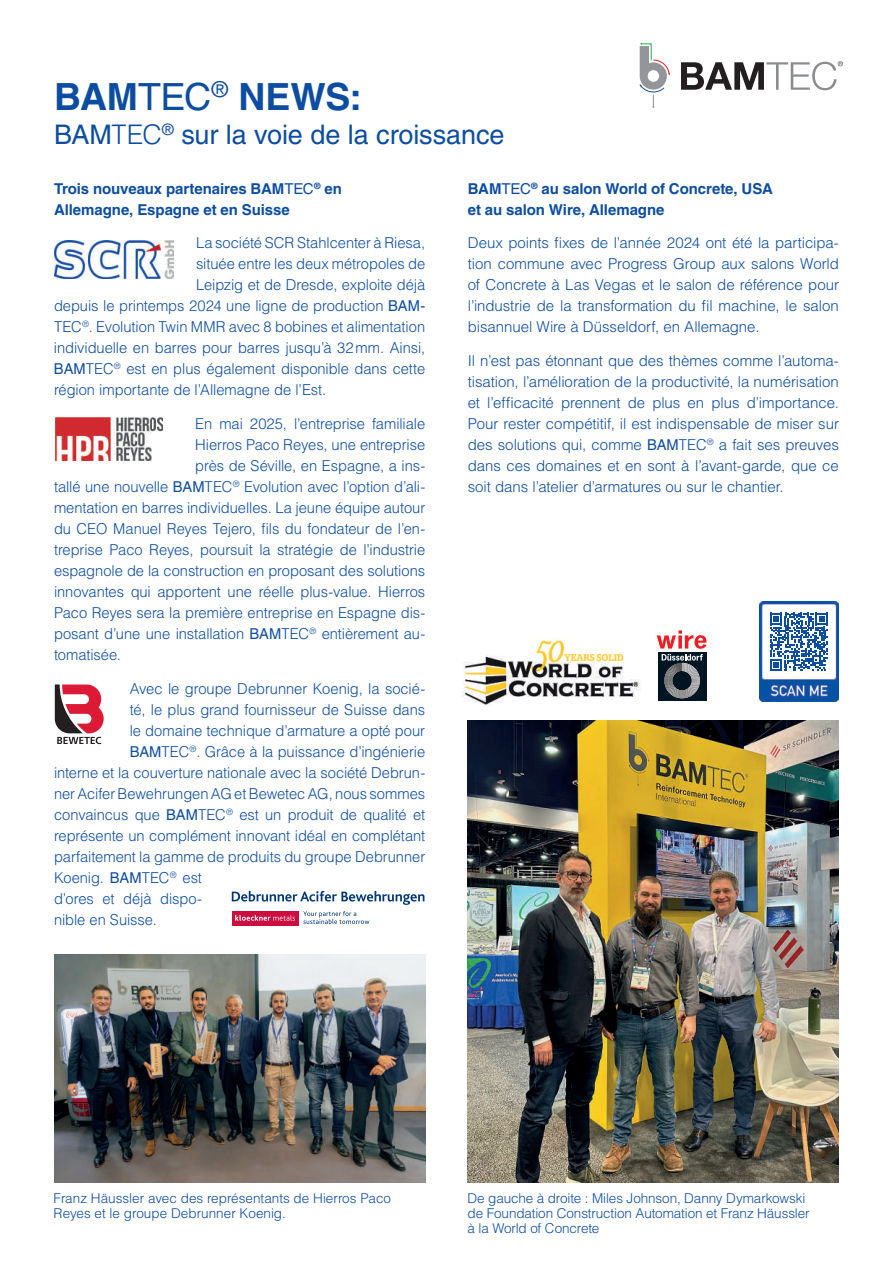
<style>
.page{position:relative;width:893px;height:1263px;background:#fff}
.page>*{position:absolute;margin:0;border:0;box-sizing:border-box;transform-origin:0 0}
.t1{font:700 37.5px "Helvetica LT Std";letter-spacing:-.005em;color:#0d4da1}
.t2{font:27px "Helvetica LT Std";letter-spacing:-.005em;color:#0d4da1}
.t3{font:300 15px/21px "Helvetica LT Std";letter-spacing:-.005em;color:#0d4da1;text-align:justify}
.t4{font:700 15px/21px "Helvetica LT Std";letter-spacing:-.005em;color:#0d4da1}
.t5{font:300 13.5px/15px "Helvetica LT Std";letter-spacing:-.005em;color:#0d4da1}
.s1{font-weight:400}
.s2{font-weight:300}
</style>
<div class="page">
<img style="left:55px;top:418px;width:108px;height:43px">
<svg style="left:54px;top:684px;width:50px;height:60px"></svg>
<img style="left:54px;top:240px;width:120px;height:38px">
<div style="left:657px;top:651px;width:50px;height:50px;background:linear-gradient(to right,#001522,#001522)"></div>
<svg style="left:657px;top:630px;width:50px;height:68px"></svg>
<img style="left:463px;top:638px;width:178px;height:66px">
<img style="left:54px;top:955px;width:371px;height:227px">
<img style="left:468px;top:720px;width:371px;height:462px">
<svg style="left:232px;top:891px;width:192px;height:14px"></svg>
<svg style="left:303px;top:911px;width:66px;height:13px"></svg>
<div style="left:232px;top:911px;width:66px;height:14px;background:#cd0d40"></div>
<svg style="left:235px;top:915px;width:60px;height:6px"></svg>
<img style="left:759px;top:602px;width:80px;height:99px">
<div style="left:763px;top:606px;width:72px;height:71px;background:#fff"></div>
<svg style="left:640px;top:43px;width:30px;height:65px"></svg>
<svg style="left:681px;top:61px;width:162px;height:29px"></svg>
<svg style="left:770px;top:613px;width:58px;height:58px"></svg>
<h1 class="t1" style="left:54px;top:74px;width:310px">BAM<span class="s1">TEC</span><sup>®</sup> NEWS:</h1>
<h2 class="t2" style="left:54px;top:119px;width:452px">BAM<span class="s2">TEC</span><sup>®</sup> sur la voie de la croissance</h2>
<p class="t4" style="left:468px;top:178px;width:307px">BAM<span class="s1">TEC</span><sup>®</sup> au salon World of Concrete, USA et au salon Wire, Allemagne</p>
<p class="t3" style="left:468px;top:232px;width:373px">Deux points fixes de l’année 2024 ont été la participa&shy;tion commune avec Progress Group aux salons World of Concrete à Las Vegas et le salon de référence pour l’industrie de la transformation du fil machine, le salon bisannuel Wire à Düsseldorf, en Allemagne.</p>
<p class="t3" style="left:468px;top:350px;width:373px">Il n’est pas étonnant que des thèmes comme l’automa&shy;tisation, l’amélioration de la productivité, la numérisation et l’efficacité prennent de plus en plus d’importance.<br>Pour rester compétitif, il est indispensable de miser sur des solutions qui, comme <span class="s1">BAM</span>TEC<sup>®</sup> a fait ses preuves dans ces domaines et en sont à l’avant-garde, que ce soit dans l’atelier d’armatures ou sur le chantier.</p>
<p class="t4" style="left:54px;top:178px;width:289px">Trois nouveaux partenaires BAM<span class="s1">TEC</span><sup>®</sup> en<br>Allemagne, Espagne et en Suisse</p>
<p class="t3" style="left:196px;top:232px;width:231px">La société SCR Stahlcenter à Riesa,</p>
<p class="t3" style="left:196px;top:253px;width:231px">située entre les deux métropoles de</p>
<p class="t3" style="left:196px;top:274px;width:231px">Leipzig et de Dresde, exploite déjà</p>
<p class="t3" style="left:54px;top:295px;width:373px">depuis le printemps 2024 une ligne de production <span class="s1">BAM-</span></p>
<p class="t3" style="left:54px;top:316px;width:373px">TEC<sup>®</sup>. Evolution Twin MMR avec 8 bobines et alimentation</p>
<p class="t3" style="left:54px;top:337px;width:373px">individuelle en barres pour barres jusqu’à 32mm. Ainsi,</p>
<p class="t3" style="left:54px;top:358px;width:373px"><span class="s1">BAM</span>TEC<sup>®</sup> est en plus également disponible dans cette</p>
<p class="t3" style="left:54px;top:379px;width:274px">région importante de l’Allemagne de l’Est.</p>
<p class="t3" style="left:195px;top:413px;width:231px">En mai 2025, l’entreprise familiale</p>
<p class="t3" style="left:195px;top:434px;width:232px">Hierros Paco Reyes, une entreprise</p>
<p class="t3" style="left:195px;top:455px;width:231px">près de Séville, en Espagne, a ins-</p>
<p class="t3" style="left:54px;top:476px;width:373px">tallé une nouvelle <span class="s1">BAM</span>TEC<sup>®</sup> Evolution avec l’option d’ali-</p>
<p class="t3" style="left:54px;top:497px;width:373px">mentation en barres individuelles. La jeune équipe autour</p>
<p class="t3" style="left:54px;top:518px;width:373px">du CEO Manuel Reyes Tejero, fils du fondateur de l’en-</p>
<p class="t3" style="left:54px;top:539px;width:373px">treprise Paco Reyes, poursuit la stratégie de l’industrie</p>
<p class="t3" style="left:54px;top:560px;width:373px">espagnole de la construction en proposant des solutions</p>
<p class="t3" style="left:54px;top:581px;width:373px">innovantes qui apportent une réelle plus-value. Hierros</p>
<p class="t3" style="left:54px;top:602px;width:373px">Paco Reyes sera la première entreprise en Espagne dis-</p>
<p class="t3" style="left:54px;top:623px;width:373px">posant d’une une installation <span class="s1">BAM</span>TEC<sup>®</sup> entièrement au-</p>
<p class="t3" style="left:54px;top:644px;width:69px">tomatisée.</p>
<p class="t3" style="left:130px;top:678px;width:297px">Avec le groupe Debrunner Koenig, la socié-</p>
<p class="t3" style="left:130px;top:699px;width:297px">té, le plus grand fournisseur de Suisse dans</p>
<p class="t3" style="left:130px;top:720px;width:297px">le domaine technique d’armature a opté pour</p>
<p class="t3" style="left:130px;top:741px;width:297px"><span class="s1">BAM</span>TEC<sup>®</sup>. Grâce à la puissance d’ingénierie</p>
<p class="t3" style="left:54px;top:762px;width:373px">interne et la couverture nationale avec la société Debrun-</p>
<p class="t3" style="left:54px;top:783px;width:373px">ner Acifer Bewehrungen AG et Bewetec AG, nous sommes</p>
<p class="t3" style="left:54px;top:804px;width:373px">convaincus que <span class="s1">BAM</span>TEC<sup>®</sup> est un produit de qualité et</p>
<p class="t3" style="left:54px;top:825px;width:373px">représente un complément innovant idéal en complétant</p>
<p class="t3" style="left:54px;top:846px;width:373px">parfaitement la gamme de produits du groupe Debrunner</p>
<p class="t3" style="left:54px;top:867px;width:149px">Koenig. <span class="s1">BAM</span>TEC<sup>®</sup> est</p>
<p class="t3" style="left:54px;top:888px;width:149px">d’ores et déjà dispo-</p>
<p class="t3" style="left:54px;top:909px;width:104px">nible en Suisse.</p>
<p class="t5" style="left:54px;top:1190px;width:339px">Franz Häussler avec des représentants de Hierros Paco<br>Reyes et le groupe Debrunner Koenig.</p>
<p class="t5" style="left:467px;top:1190px;width:344px">De gauche à droite : Miles Johnson, Danny Dymarkowski de Foundation Construction Automation et Franz Häussler à la World of Concrete</p>
</div>
